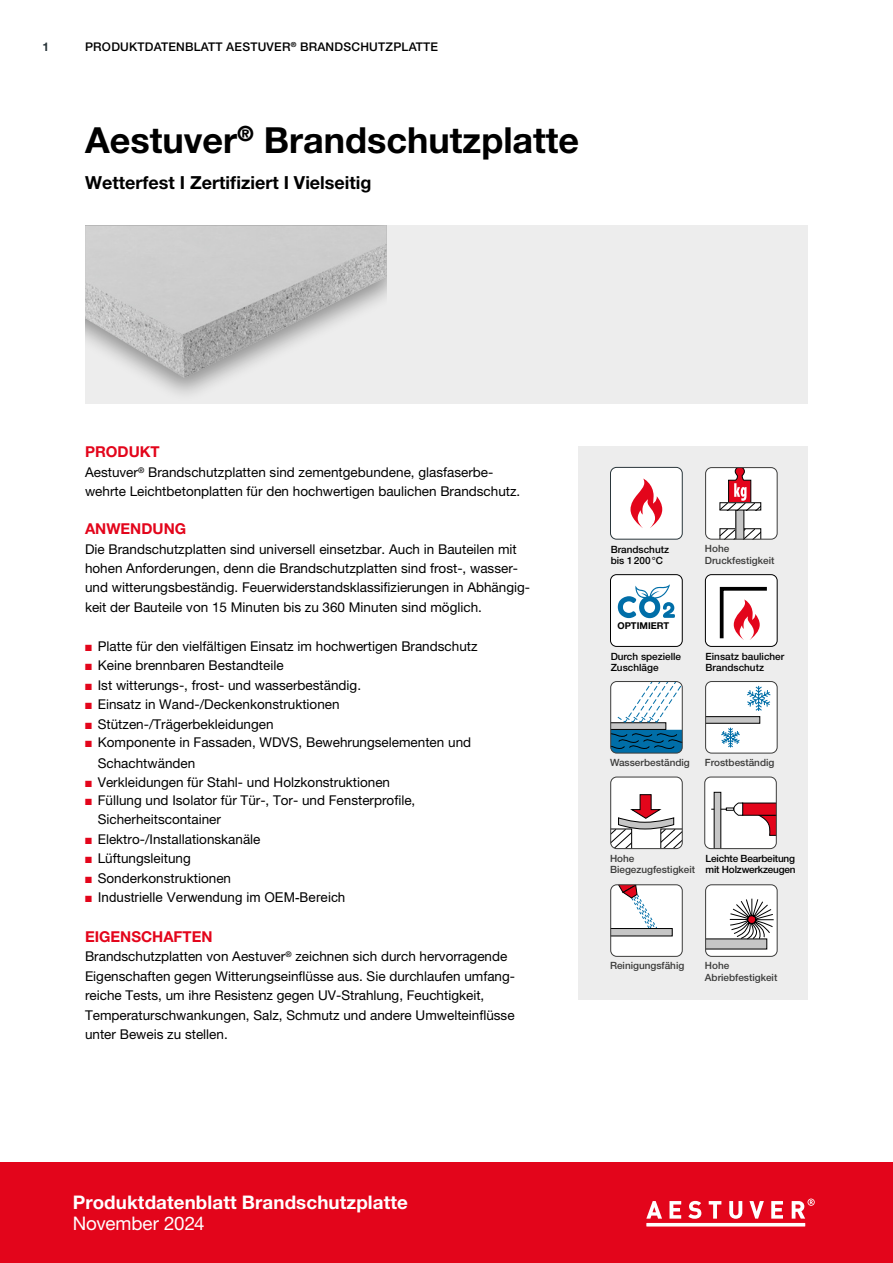
<style>
.page{position:relative;width:893px;height:1263px;background:#fff}
.page>*{position:absolute;margin:0;border:0;box-sizing:border-box;transform-origin:0 0}
.t1{font:700 36px "Helvetica Neue LT Pro";color:#000}
.t2{font:700 18.75px "Helvetica Neue LT Pro";letter-spacing:.005em;color:#fff}
.t3{font:18.75px "Helvetica Neue LT Pro";letter-spacing:-.005em;color:#fff}
.t4{font:700 18px "Helvetica Neue LT Pro";color:#000}
.t5{font:700 15px "Helvetica Neue LT Pro";color:#e3051b}
.t6{font:13.5px/19.5px "Helvetica Neue LT Pro";color:#000}
.t7{font:13.5px "Arial";color:#000}
.t8{font:500 12px "Helvetica Neue LT Pro";letter-spacing:.02em;color:#000}
.t9{font:700 12px "Helvetica Neue LT Pro";color:#2a363b}
.t10{font:500 10.05px/11.4px "Helvetica Neue LT Pro";color:#3c3c3b}
.t11{font:500 10.05px/11.4px "Helvetica Neue LT Pro";color:#000}
.t12{font:500 10.05px/11.4px "Helvetica Neue LT Pro";letter-spacing:-.02em;color:#000}
.t13{font:700 9.45px "Helvetica Neue LT Pro";color:#000}
.s1{color:#e3051b}
</style>
<div class="page">
<div style="left:578px;top:446px;width:230px;height:554px;background:#ededed"></div>
<div style="left:85px;top:225px;width:723px;height:179px;background:#ededed"></div>
<div style="left:85px;top:225px;width:301px;height:178px;background:#000;opacity:.4"></div>
<img style="left:85px;top:225px;width:47px;height:122px">
<svg style="left:612px;top:681px;width:69px;height:71px;background:#99bdcf"></svg>
<div style="left:610px;top:681px;width:73px;height:73px;border:1px solid #3c3c3b;border-radius:6px"></div>
<div style="left:706px;top:681px;width:71px;height:72px;background:#fff;border-radius:6px"></div>
<svg style="left:707px;top:685px;width:64px;height:63px"></svg>
<div style="left:705px;top:681px;width:73px;height:73px;border:1px solid #3c3c3b;border-radius:6px"></div>
<div style="left:706px;top:885px;width:71px;height:71px;background:#fff;border-radius:6px"></div>
<svg style="left:707px;top:898px;width:67px;height:51px"></svg>
<div style="left:705px;top:884px;width:73px;height:73px;border:1px solid #3c3c3b;border-radius:6px"></div>
<div style="left:611px;top:885px;width:71px;height:71px;background:#fff;border-radius:6px"></div>
<svg style="left:612px;top:886px;width:61px;height:50px"></svg>
<div style="left:610px;top:884px;width:73px;height:73px;border:1px solid #3c3c3b;border-radius:6px"></div>
<div style="left:706px;top:468px;width:71px;height:71px;background:#fff;border-radius:6px"></div>
<svg style="left:719px;top:469px;width:42px;height:69px"></svg>
<div style="left:719px;top:502px;width:42px;height:8px;border:1px solid #000"></div>
<div style="left:705px;top:467px;width:73px;height:73px;border:1px solid #3c3c3b;border-radius:6px"></div>
<div style="left:610px;top:467px;width:72px;height:72px;background:#fff;border-radius:6px"></div>
<div style="left:610px;top:467px;width:73px;height:73px;border:1px solid #2a363b;border-radius:6px"></div>
<svg style="left:630px;top:478px;width:32px;height:50px"></svg>
<div style="left:611px;top:777px;width:71px;height:72px;background:#fff;border-radius:6px"></div>
<svg style="left:612px;top:794px;width:69px;height:55px"></svg>
<div style="left:610px;top:776px;width:73px;height:73px;border:1px solid #3c3c3b;border-radius:6px"></div>
<div style="left:610px;top:575px;width:72px;height:71px;background:#fff;border-radius:6px"></div>
<div style="left:610px;top:574px;width:73px;height:73px;border:1px solid #000;border-radius:6px"></div>
<svg style="left:618px;top:584px;width:57px;height:34px"></svg>
<div style="left:705px;top:575px;width:72px;height:71px;background:#fff;border-radius:6px"></div>
<div style="left:705px;top:574px;width:73px;height:73px;border:1px solid #000;border-radius:6px"></div>
<svg style="left:719px;top:586px;width:48px;height:54px"></svg>
<div style="left:705px;top:777px;width:71px;height:72px;background:#fff;border-radius:6px"></div>
<svg style="left:711px;top:802px;width:64px;height:34px"></svg>
<div style="left:714px;top:792px;width:7px;height:57px;background:#c6c6c6"></div>
<div style="left:704px;top:776px;width:73px;height:73px;border:1px solid #3c3c3b;border-radius:6px"></div>
<div style="left:0;top:1162px;width:893px;height:101px;background:#e3051b"></div>
<svg style="left:646px;top:1201px;width:16px;height:17px"></svg>
<svg style="left:669px;top:1201px;width:12px;height:17px"></svg>
<svg style="left:688px;top:1201px;width:13px;height:18px"></svg>
<svg style="left:709px;top:1201px;width:12px;height:17px"></svg>
<svg style="left:729px;top:1201px;width:13px;height:18px"></svg>
<svg style="left:749px;top:1201px;width:15px;height:17px"></svg>
<svg style="left:771px;top:1201px;width:12px;height:17px"></svg>
<svg style="left:792px;top:1198px;width:23px;height:20px"></svg>
<hr style="left:646px;top:1223px;width:159px;height:3px;background:#fff">
<p class="t9" style="left:43px;top:39px;width:8px">1</p>
<p class="t8" style="left:85px;top:40px;width:355px">PRODUKTDATENBLATT AESTUVER<sup>®</sup> BRANDSCHUTZPLATTE</p>
<h1 class="t1" style="left:85px;top:118px;width:496px">Aestuver<sup>®</sup> Brandschutzplatte</h1>
<h3 class="t4" style="left:85px;top:172px;width:288px">Wetterfest I Zertifiziert I Vielseitig</h3>
<p class="t5" style="left:85px;top:443px;width:76px">PRODUKT</p>
<p class="t6" style="left:85px;top:462px;width:437px">Aestuver<sup>®</sup> Brandschutzplatten sind zementgebundene, glasfaserbe&shy;wehrte Leichtbetonplatten für den hochwertigen baulichen Brandschutz.</p>
<p class="t5" style="left:85px;top:519px;width:103px">ANWENDUNG</p>
<p class="t6" style="left:85px;top:539px;width:447px">Die Brandschutzplatten sind universell einsetzbar. Auch in Bauteilen mit hohen Anforderungen, denn die Brandschutzplatten sind frost-, wasser&shy;und witterungsbeständig. Feuerwiderstandsklassifizierungen in Abhängig&shy;keit der Bauteile von 15 Minuten bis zu 360 Minuten sind möglich.</p>
<p class="t6" style="left:85px;top:636px;width:394px"><span class="s1">■</span> Platte für den vielfältigen Einsatz im hochwertigen Brandschutz</p>
<p class="t6" style="left:85px;top:655px;width:200px"><span class="s1">■</span> Keine brennbaren Bestandteile</p>
<p class="t6" style="left:85px;top:675px;width:278px"><span class="s1">■</span> Ist witterungs-, frost- und wasserbeständig.</p>
<p class="t6" style="left:85px;top:694px;width:256px"><span class="s1">■</span> Einsatz in Wand-/Deckenkonstruktionen</p>
<p class="t6" style="left:85px;top:714px;width:190px"><span class="s1">■</span> Stützen-/Trägerbekleidungen</p>
<p class="t6" style="left:98px;top:732px;width:375px;line-height:20.4px;text-indent:-13px"><span class="s1">■</span> Komponente in Fassaden, WDVS, Bewehrungselementen und<br>Schachtwänden</p>
<p class="t6" style="left:85px;top:772px;width:307px"><span class="s1">■</span> Verkleidungen für Stahl- und Holzkonstruktionen</p>
<p class="t6" style="left:98px;top:790px;width:319px;text-indent:-13px"><span class="s1">■</span> Füllung und Isolator für Tür-, Tor- und Fensterprofile,<br>Sicherheitscontainer</p>
<p class="t6" style="left:85px;top:829px;width:177px"><span class="s1">■</span> Elektro-/Installationskanäle</p>
<p class="t6" style="left:85px;top:848px;width:107px"><span class="s1">■</span> Lüftungsleitung</p>
<p class="t6" style="left:85px;top:868px;width:148px"><span class="s1">■</span> Sonderkonstruktionen</p>
<p class="t7" style="left:85px;top:888px;width:262px"><span class="s1">■</span> Industrielle Verwendung im OEM-Bereich</p>
<p class="t5" style="left:85px;top:927px;width:129px">EIGENSCHAFTEN</p>
<p class="t6" style="left:85px;top:946px;width:431px">Brandschutzplatten von Aestuver<sup>®</sup> zeichnen sich durch hervorragende Eigenschaften gegen Witterungseinflüsse aus. Sie durchlaufen umfang&shy;reiche Tests, um ihre Resistenz gegen UV-Strahlung, Feuchtigkeit, Temperaturschwankungen, Salz, Schmutz und andere Umwelteinflüsse unter Beweis zu stellen.</p>
<h2 class="t2" style="left:73px;top:1191px;width:337px">Produktdatenblatt Brandschutzplatte</h2>
<h2 class="t3" style="left:73px;top:1212px;width:133px">November 2024</h2>
<p class="t11" style="left:611px;top:543px;width:60px">Brandschutz bis 1200°C</p>
<p class="t13" style="left:617px;top:620px;width:53px">OPTIMIERT</p>
<p class="t11" style="left:611px;top:650px;width:72px">Durch spezielle<br>Zuschläge</p>
<p class="t10" style="left:705px;top:543px;width:71px">Hohe<br>Druckfestigkeit</p>
<p class="t11" style="left:706px;top:650px;width:80px">Einsatz baulicher<br>Brandschutz</p>
<p class="t10" style="left:610px;top:757px;width:81px">Wasserbeständig</p>
<p class="t10" style="left:705px;top:757px;width:71px">Frostbeständig</p>
<p class="t10" style="left:610px;top:852px;width:87px">Hohe<br>Biegezugfestigkeit</p>
<p class="t12" style="left:706px;top:852px;width:91px">Leichte Bearbeitung mit Holzwerkzeugen</p>
<p class="t10" style="left:610px;top:960px;width:76px">Reinigungsfähig</p>
<p class="t10" style="left:705px;top:960px;width:74px">Hohe<br>Abriebfestigkeit</p>
</div>
